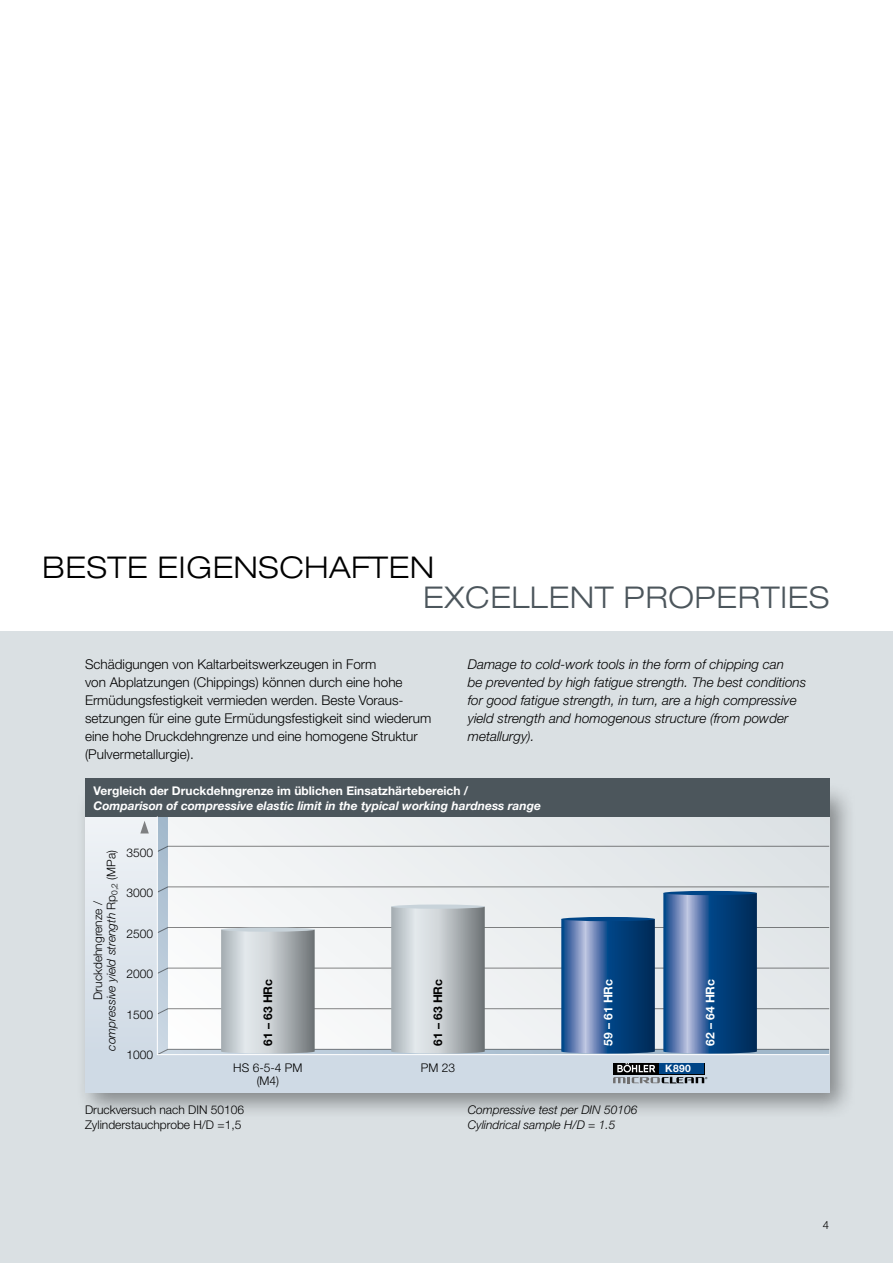
<style>
.page{position:relative;width:893px;height:1263px;background:#fff}
.page>*{position:absolute;margin:0;border:0;box-sizing:border-box;transform-origin:0 0}
.t1{font:300 expanded 30px "Helvetica Neue LT Std";letter-spacing:.025em;color:#4c565c}
.t2{font:300 expanded 30px "Helvetica Neue LT Std";letter-spacing:.025em;color:#000}
.t3{font:300 13.5px/18px "Helvetica Neue LT Std";color:#000}
.t4{font:italic 300 13.5px/18px "Helvetica Neue LT Std";color:#000}
.t5{font:italic 300 12px/13.5px "Helvetica Neue LT Std";color:#000;text-align:center}
.t6{font:300 12px/15px "Helvetica Neue LT Std";color:#000}
.t7{font:700 12px "Helvetica Neue LT Std";color:#fff}
.t8{font:italic 700 12px "Helvetica Neue LT Std";color:#fff}
.t9{font:700 12px "Helvetica Neue LT Std";color:#000}
.t10{font:300 11.25px "Helvetica Neue LT Std";color:#000}
.t11{font:700 10.2px "Helvetica Neue LT Std";color:#fff}
.s1{font-style:normal}
</style>
<div class="page">
<div style="left:0;top:631px;width:893px;height:632px;background:#dae0e3"></div>
<div style="left:75px;top:781px;width:782px;height:339px;background:#000;opacity:.4"></div>
<div style="left:85px;top:791px;width:744px;height:302px;background:#cfdae5"></div>
<div style="left:85px;top:816px;width:72px;height:238px;background:linear-gradient(to bottom,#f0f3f7,#cfdae5)"></div>
<div style="left:85px;top:778px;width:744px;height:38px;background:#4c565c"></div>
<svg style="left:140px;top:821px;width:9px;height:12px"></svg>
<svg style="left:613px;top:1063px;width:94px;height:20px"></svg>
<svg style="left:157px;top:816px;width:673px;height:239px;background:#bfcad5"></svg>
<svg style="left:561px;top:917px;width:94px;height:4px"></svg>
<hr style="left:663px;top:891px;width:94px;height:4px;background:#004587;border-radius:50%">
<h1 class="t2" style="left:43px;top:549px;width:393px">BESTE EIGENSCHAFTEN</h1>
<h1 class="t1" style="left:423px;top:579px;width:408px">EXCELLENT PROPERTIES</h1>
<p class="t3" style="left:85px;top:655px;width:348px">Schädigungen von Kaltarbeitswerkzeugen in Form<br>von Abplatzungen (Chippings) können durch eine hohe Ermüdungsfestigkeit vermieden werden. Beste Voraus&shy;setzungen für eine gute Ermüdungsfestigkeit sind wiederum eine hohe Druckdehngrenze und eine homogene Struktur (Pulvermetallurgie).</p>
<p class="t4" style="left:468px;top:655px;width:340px">Damage to cold-work tools in the form of chipping can<br>be prevented by high fatigue strength. The best conditions for good fatigue strength, in turn, are a high compressive yield strength and homogenous structure (from powder metallurgy).</p>
<p class="t7" style="left:94px;top:783px;width:376px">Vergleich der Druckdehngrenze im üblichen Einsatzhärtebereich /</p>
<p class="t8" style="left:94px;top:798px;width:449px">Comparison of compressive elastic limit in the typical working hardness range</p>
<p class="t5" style="left:91px;top:1050px;width:202px;rotate:-90deg"><span class="s1">Druckdehngrenze /<br></span>compressive yield strength <span class="s1">Rp</span><sub>0,2</sub> <span class="s1">(MPa)</span></p>
<p class="t6" style="left:126px;top:845px;width:28px">3500</p>
<p class="t6" style="left:126px;top:885px;width:28px">3000</p>
<p class="t6" style="left:126px;top:926px;width:28px">2500</p>
<p class="t6" style="left:126px;top:966px;width:28px">2000</p>
<p class="t6" style="left:126px;top:1007px;width:28px">1500</p>
<p class="t6" style="left:126px;top:1047px;width:28px">1000</p>
<p class="t9" style="left:260px;top:1046px;width:69px;rotate:-90deg">61 – 63 HRc</p>
<p class="t9" style="left:431px;top:1046px;width:69px;rotate:-90deg">61 – 63 HRc</p>
<p class="t7" style="left:601px;top:1046px;width:69px;rotate:-90deg">59 – 61 HRc</p>
<p class="t7" style="left:703px;top:1046px;width:69px;rotate:-90deg">62 – 64 HRc</p>
<p class="t6" style="left:233px;top:1060px;width:71px">HS 6-5-4 PM</p>
<p class="t11" style="left:665px;top:1062px;width:27px">K890</p>
<p class="t6" style="left:257px;top:1073px;width:24px">(M4)</p>
<p class="t6" style="left:421px;top:1060px;width:36px">PM 23</p>
<p class="t6" style="left:85px;top:1102px;width:161px">Druckversuch nach DIN 50106<br>Zylinderstauchprobe H/D =1,5</p>
<p class="t5" style="left:468px;top:1102px;width:171px;line-height:15px;text-align:left">Compressive test per DIN 50106<br>Cylindrical sample H/D = 1.5</p>
<p class="t10" style="left:823px;top:1217px;width:8px">4</p>
</div>
